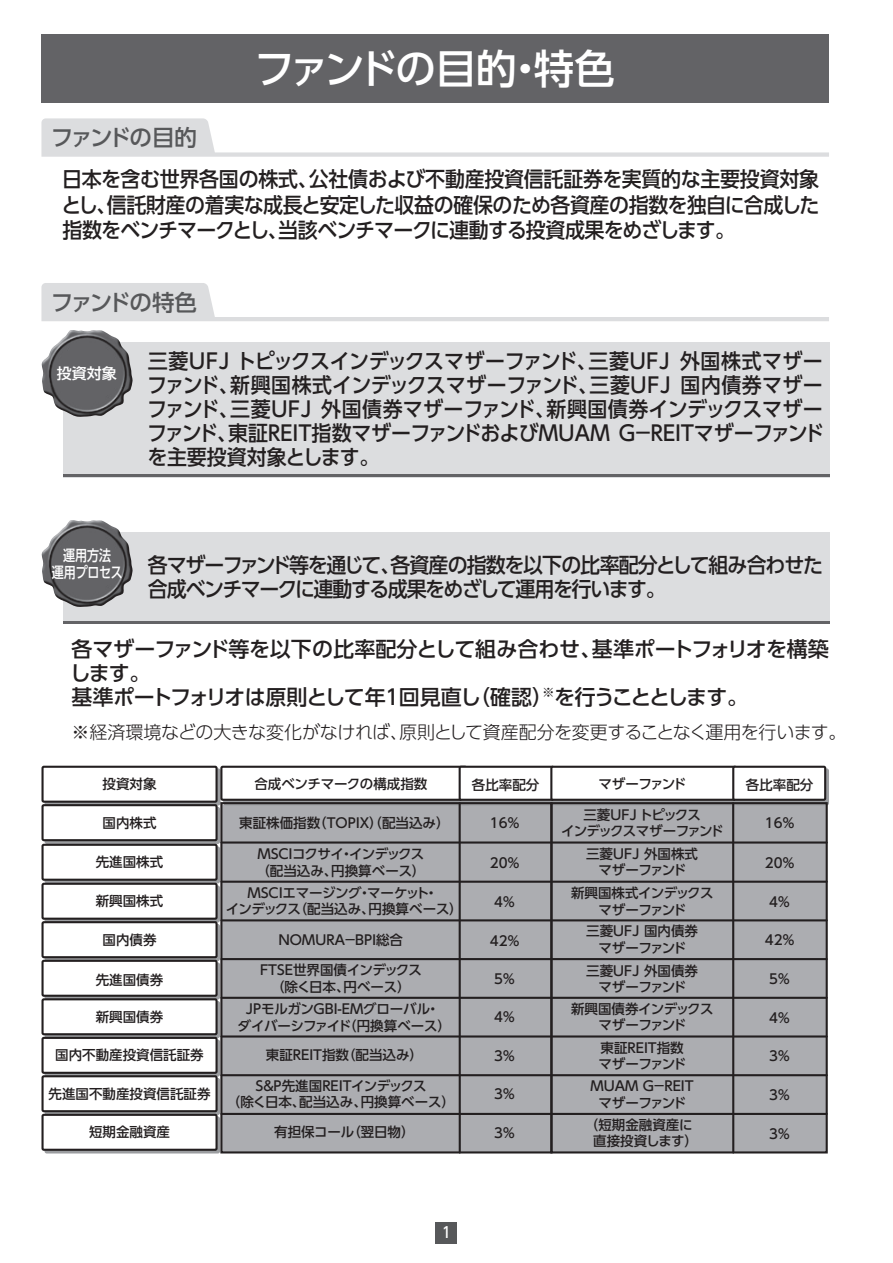
<style>
.page{position:relative;width:893px;height:1263px;background:#fff}
.page>*{position:absolute;margin:0;border:0;box-sizing:border-box;transform-origin:0 0}
.t1{font:500 40.5px "UD Shin Go Pro";letter-spacing:-.06em;color:#fff}
.t2{font:500 22.5px "UD Shin Go Pro";letter-spacing:-.095em;color:#57585a}
.t3{font:500 21px/24px "UD Shin Go Pro";letter-spacing:-.055em;color:#231f20;text-align:justify;scale:.95 1}
.t4{font:500 21px/24px "UD Shin Go Pro";letter-spacing:-.035em;color:#231f20}
.t5{font:300 18px "UD Shin Go Pro";letter-spacing:-.025em;color:#231f20}
.t6{font:500 15px/16.5px "UD Shin Go Pro";color:#fff;text-align:center;scale:.8 1}
.t7{font:500 15px "UD Shin Go Pro";color:#fff}
.t8{font:500 15px "UD Shin Go Pro";color:#fff;scale:.9 1}
.t9{font:500 13.5px/16.5px "UD Shin Go Pro";color:#231f20;text-align:center}
.t10{font:500 13.5px/16.5px "UD Shin Go Pro";letter-spacing:-.04em;color:#231f20;text-align:center}
.t11{font:500 13.5px/16.5px "UD Shin Go Pro";letter-spacing:-.05em;color:#231f20}
.t12{font:500 13.5px/16.5px "UD Shin Go Pro";letter-spacing:-.03em;color:#231f20;text-align:center}
.t13{font:500 13.5px/16.5px "UD Shin Go Pro";letter-spacing:-.095em;color:#231f20;text-align:center}
.t14{font:500 13.5px "UD Shin Go Pro";letter-spacing:-.285em;color:#231f20}
.t15{font:500 13.5px "UD Shin Go Pro";letter-spacing:-.085em;color:#231f20}
</style>
<div class="page">
<div style="left:436px;top:1222px;width:21px;height:21px;background:#57585a"></div>
<div style="left:41px;top:35px;width:788px;height:68px;background:#636366"></div>
<svg style="left:41px;top:118px;width:788px;height:39px"></svg>
<svg style="left:41px;top:283px;width:788px;height:38px"></svg>
<div style="left:63px;top:342px;width:766px;height:135px;background:#dcdddf"></div>
<hr style="left:63px;top:474px;width:766px;height:3px;background:#636366">
<img style="left:41px;top:330px;width:92px;height:87px">
<div style="left:63px;top:532px;width:766px;height:92px;background:#dcdddf"></div>
<hr style="left:63px;top:621px;width:766px;height:3px;background:#636366">
<img style="left:41px;top:520px;width:92px;height:87px">
<div style="left:222px;top:805px;width:604px;height:347px;background:#acadb1"></div>
<hr style="left:221px;top:841px;width:606px;height:2px;background:#231f20">
<hr style="left:221px;top:881px;width:606px;height:2px;background:#231f20">
<hr style="left:221px;top:919px;width:606px;height:2px;background:#231f20">
<hr style="left:221px;top:958px;width:606px;height:2px;background:#231f20">
<div style="left:44px;top:768px;width:177px;height:37px;border:2px solid #9b9da0"></div>
<div style="left:44px;top:885px;width:176px;height:37px;border:2px solid #9b9da0"></div>
<div style="left:44px;top:807px;width:176px;height:37px;border:2px solid #9b9da0"></div>
<div style="left:43px;top:805px;width:174px;height:35px;background:#fff"></div>
<div style="left:41px;top:804px;width:177px;height:37px;border:2px solid #231f20"></div>
<div style="left:44px;top:846px;width:176px;height:37px;border:2px solid #9b9da0"></div>
<div style="left:43px;top:845px;width:174px;height:35px;background:#fff"></div>
<div style="left:41px;top:844px;width:177px;height:37px;border:2px solid #231f20"></div>
<div style="left:44px;top:924px;width:176px;height:37px;border:2px solid #9b9da0"></div>
<div style="left:43px;top:922px;width:174px;height:35px;background:#fff"></div>
<div style="left:41px;top:921px;width:177px;height:37px;border:2px solid #231f20"></div>
<div style="left:43px;top:884px;width:174px;height:35px;background:#fff"></div>
<div style="left:41px;top:883px;width:177px;height:37px;border:2px solid #231f20"></div>
<div style="left:44px;top:962px;width:176px;height:37px;border:2px solid #9b9da0"></div>
<div style="left:43px;top:961px;width:174px;height:35px;background:#fff"></div>
<div style="left:41px;top:960px;width:177px;height:37px;border:2px solid #231f20"></div>
<div style="left:44px;top:1001px;width:176px;height:37px;border:2px solid #9b9da0"></div>
<div style="left:43px;top:999px;width:174px;height:35px;background:#fff"></div>
<div style="left:41px;top:998px;width:177px;height:37px;border:2px solid #231f20"></div>
<div style="left:44px;top:1039px;width:176px;height:37px;border:2px solid #9b9da0"></div>
<div style="left:43px;top:1038px;width:174px;height:35px;background:#fff"></div>
<div style="left:41px;top:1037px;width:177px;height:37px;border:2px solid #231f20"></div>
<div style="left:44px;top:1078px;width:176px;height:37px;border:2px solid #9b9da0"></div>
<div style="left:43px;top:1076px;width:174px;height:35px;background:#fff"></div>
<div style="left:41px;top:1075px;width:177px;height:37px;border:2px solid #231f20"></div>
<div style="left:44px;top:1116px;width:176px;height:37px;border:2px solid #9b9da0"></div>
<div style="left:43px;top:1115px;width:174px;height:35px;background:#fff"></div>
<div style="left:41px;top:1114px;width:177px;height:37px;border:2px solid #231f20"></div>
<div style="left:43px;top:767px;width:174px;height:35px;background:#fff"></div>
<div style="left:41px;top:766px;width:177px;height:37px;border:2px solid #231f20"></div>
<div style="left:224px;top:769px;width:245px;height:35px;background:#9b9da0"></div>
<div style="left:221px;top:767px;width:245px;height:33px;background:#fff"></div>
<div style="left:220px;top:766px;width:247px;height:35px;border:2px solid #231f20"></div>
<div style="left:462px;top:769px;width:92px;height:35px;background:#9b9da0"></div>
<div style="left:460px;top:767px;width:92px;height:33px;background:#fff"></div>
<div style="left:459px;top:766px;width:96px;height:35px;border:2px solid #231f20"></div>
<div style="left:554px;top:769px;width:181px;height:35px;background:#9b9da0"></div>
<div style="left:552px;top:767px;width:181px;height:33px;background:#fff"></div>
<div style="left:550px;top:766px;width:187px;height:35px;border:2px solid #231f20"></div>
<div style="left:736px;top:769px;width:92px;height:35px;background:#9b9da0"></div>
<div style="left:735px;top:768px;width:94px;height:37px;border:2px solid #9b9da0"></div>
<div style="left:733px;top:767px;width:92px;height:33px;background:#fff"></div>
<div style="left:732px;top:766px;width:94px;height:35px;border:2px solid #231f20"></div>
<hr style="left:459px;top:803px;width:2px;height:349px;background:#231f20">
<hr style="left:732px;top:803px;width:2px;height:349px;background:#231f20">
<hr style="left:221px;top:997px;width:606px;height:2px;background:#231f20">
<hr style="left:221px;top:1035px;width:606px;height:2px;background:#231f20">
<hr style="left:221px;top:1074px;width:606px;height:2px;background:#231f20">
<hr style="left:221px;top:1113px;width:606px;height:2px;background:#231f20">
<div style="left:220px;top:802px;width:332px;height:351px;border:2px solid #231f20"></div>
<div style="left:550px;top:802px;width:278px;height:351px;border:2px solid #231f20"></div>
<h1 class="t1" style="left:254px;top:36px;width:362px">ファンドの目的・特色</h1>
<p class="t2" style="left:51px;top:119px;width:147px">ファンドの目的</p>
<p class="t3" style="left:61px;top:166px;width:799px;line-height:25.5px">日本を含む世界各国の株式、公社債および不動産投資信託証券を実質的な主要投資対象とし、信託財産の着実な成長と安定した収益の確保のため各資産の指数を独自に合成した指数をベンチマークとし、当該ベンチマークに連動する投資成果をめざします。</p>
<p class="t2" style="left:51px;top:284px;width:148px">ファンドの特色</p>
<p class="t3" style="left:147px;top:348px;width:714px">三菱ＵＦＪ トピックスインデックスマザーファンド、三菱ＵＦＪ 外国株式マザーファンド、新興国株式インデックスマザーファンド、三菱ＵＦＪ 国内債券マザーファンド、三菱ＵＦＪ 外国債券マザーファンド、新興国債券インデックスマザーファンド、東証ＲＥＩＴ指数マザーファンドおよびＭＵＡＭ Ｇ－ＲＥＩＴマザーファンドを主要投資対象とします。</p>
<p class="t7" style="left:57px;top:361px;width:62px">投資対象</p>
<p class="t6" style="left:52px;top:547px;width:90px">運用方法<br>運用プロセス</p>
<p class="t3" style="left:148px;top:552px;width:712px">各マザーファンド等を通じて、各資産の指数を以下の比率配分として組み合わせた合成ベンチマークに連動する成果をめざして運用を行います。</p>
<p class="t4" style="left:70px;top:637px;width:761px">各マザーファンド等を以下の比率配分として組み合わせ、基準ポートフォリオを構築します。<br>基準ポートフォリオは原則として年１回見直し（確認）<sup>※</sup>を行うこととします。</p>
<p class="t5" style="left:71px;top:717px;width:776px">※経済環境などの大きな変化がなければ、原則として資産配分を変更することなく運用を行います。</p>
<p class="t9" style="left:103px;top:775px;width:55px">投資対象</p>
<p class="t9" style="left:103px;top:814px;width:55px">国内株式</p>
<p class="t9" style="left:96px;top:854px;width:69px">先進国株式</p>
<p class="t9" style="left:96px;top:892px;width:69px">新興国株式</p>
<p class="t9" style="left:103px;top:931px;width:55px">国内債券</p>
<p class="t9" style="left:96px;top:971px;width:69px">先進国債券</p>
<p class="t9" style="left:96px;top:1008px;width:69px">新興国債券</p>
<p class="t9" style="left:55px;top:1047px;width:150px">国内不動産投資信託証券</p>
<p class="t9" style="left:49px;top:1085px;width:163px">先進国不動産投資信託証券</p>
<p class="t9" style="left:89px;top:1124px;width:82px">短期金融資産</p>
<p class="t15" style="left:599px;top:773px;width:89px">マザーファンド</p>
<p class="t13" style="left:561px;top:806px;width:164px">三菱ＵＦＪ トピックス<br>インデックスマザーファンド</p>
<p class="t10" style="left:586px;top:845px;width:113px">三菱ＵＦＪ 外国株式マザーファンド</p>
<p class="t10" style="left:571px;top:884px;width:144px">新興国株式インデックスマザーファンド</p>
<p class="t9" style="left:254px;top:775px;width:174px">合成ベンチマークの構成指数</p>
<p class="t9" style="left:239px;top:814px;width:212px">東証株価指数（ＴＯＰＩＸ）（配当込み）</p>
<p class="t9" style="left:746px;top:776px;width:69px">各比率配分</p>
<p class="t9" style="left:765px;top:814px;width:32px">16％</p>
<p class="t9" style="left:765px;top:854px;width:32px">20％</p>
<p class="t9" style="left:767px;top:893px;width:25px">４％</p>
<p class="t9" style="left:765px;top:931px;width:32px">42％</p>
<p class="t9" style="left:767px;top:970px;width:25px">５％</p>
<p class="t9" style="left:472px;top:776px;width:69px">各比率配分</p>
<p class="t9" style="left:490px;top:814px;width:32px">16％</p>
<p class="t9" style="left:490px;top:854px;width:32px">20％</p>
<p class="t9" style="left:492px;top:893px;width:25px">４％</p>
<p class="t9" style="left:490px;top:932px;width:32px">42％</p>
<p class="t9" style="left:492px;top:970px;width:25px">５％</p>
<p class="t9" style="left:492px;top:1009px;width:25px">４％</p>
<p class="t9" style="left:767px;top:1009px;width:25px">４％</p>
<p class="t9" style="left:492px;top:1047px;width:25px">３％</p>
<p class="t9" style="left:767px;top:1047px;width:25px">３％</p>
<p class="t9" style="left:492px;top:1085px;width:25px">３％</p>
<p class="t9" style="left:767px;top:1086px;width:25px">３％</p>
<p class="t9" style="left:492px;top:1124px;width:25px">３％</p>
<p class="t9" style="left:767px;top:1125px;width:25px">３％</p>
<p class="t11" style="left:256px;top:845px;width:171px">ＭＳＣＩコクサイ・インデックス（配当込み、円換算ベース）</p>
<p class="t12" style="left:226px;top:884px;width:239px">ＭＳＣＩエマージング・マーケット・<br>インデックス（配当込み、円換算ベース）</p>
<p class="t10" style="left:586px;top:922px;width:113px">三菱ＵＦＪ 国内債券マザーファンド</p>
<p class="t10" style="left:586px;top:962px;width:113px">三菱ＵＦＪ 外国債券マザーファンド</p>
<p class="t14" style="left:277px;top:929px;width:127px">ＮＯＭＵＲＡ－ＢＰＩ総合</p>
<p class="t9" style="left:260px;top:962px;width:164px">FTSE世界国債インデックス（除く日本、円ベース）</p>
<p class="t10" style="left:571px;top:1000px;width:144px">新興国債券インデックスマザーファンド</p>
<p class="t9" style="left:599px;top:1039px;width:89px;text-align:left">東証REIT指数マザーファンド</p>
<p class="t9" style="left:591px;top:1077px;width:105px">MUAM G－REITマザーファンド</p>
<p class="t9" style="left:238px;top:1000px;width:215px">JPモルガンGBI-EMグローバル・<br>ダイバーシファイド（円換算ベース）</p>
<p class="t9" style="left:266px;top:1046px;width:159px">東証REIT指数（配当込み）</p>
<p class="t11" style="left:227px;top:1077px;width:229px;text-align:center">Ｓ＆Ｐ先進国ＲＥＩＴインデックス<br>（除く日本、配当込み、円換算ベース）</p>
<p class="t9" style="left:593px;top:1116px;width:106px;text-align:left;text-indent:-8px">（短期金融資産に直接投資します）</p>
<p class="t9" style="left:274px;top:1123px;width:142px">有担保コール（翌日物）</p>
<p class="t8" style="left:442px;top:1220px;width:11px">1</p>
</div>
